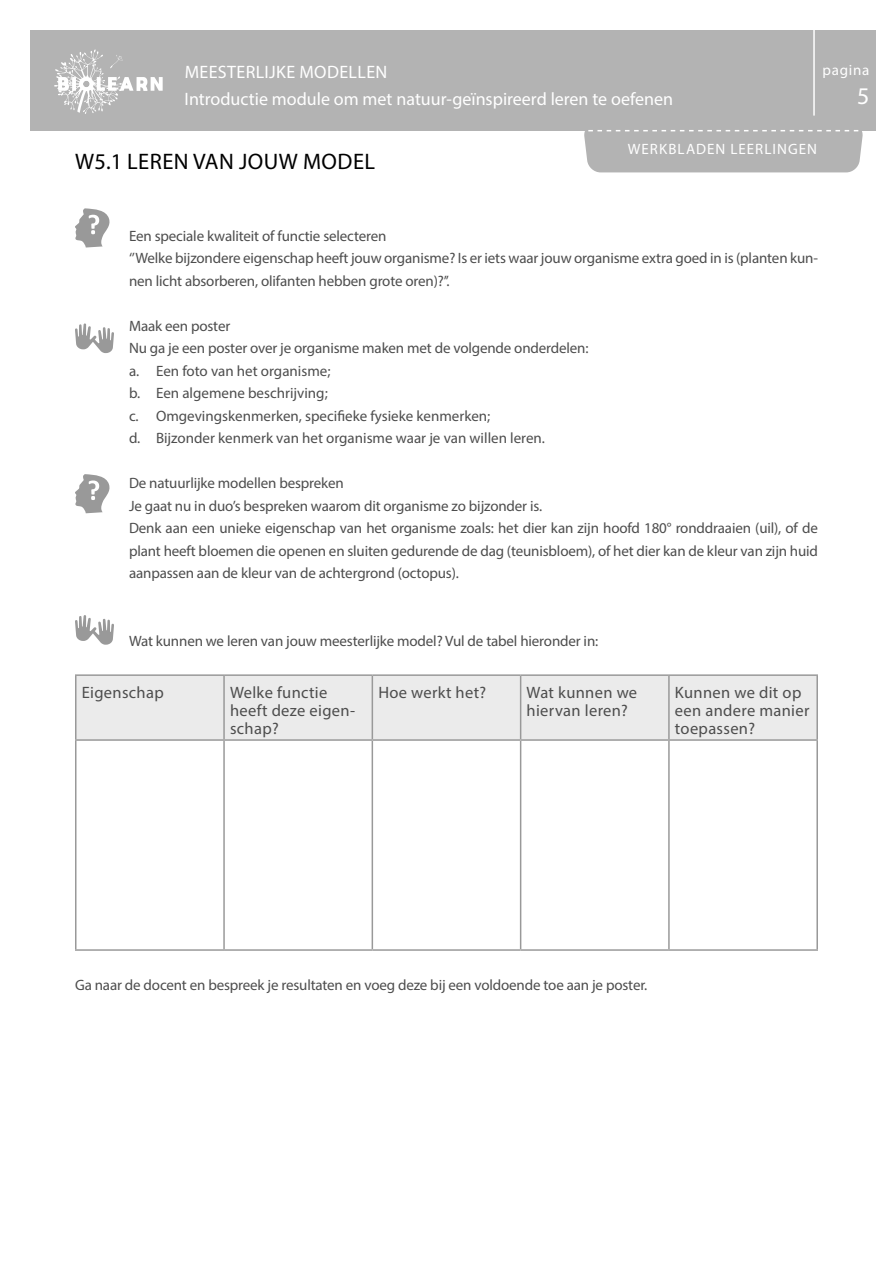
<style>
.page{position:relative;width:893px;height:1263px;background:#fff}
.page>*{position:absolute;margin:0;border:0;box-sizing:border-box;transform-origin:0 0}
.t1{font:24px "Myriad Pro";color:#fff}
.T_S_page_title_line{font:22.5px "Myriad Pro";letter-spacing:.02em;color:#000}
.t2{font:18px/27px "Myriad Pro";color:#fff}
.Table_text{font:16.5px/18px "Myriad Pro";letter-spacing:.02em;color:#4d4d4d}
.body_text{font:15px/22.5px "Myriad Pro";letter-spacing:-.01em;color:#4d4d4d}
.t3{font:15px "Myriad Pro";letter-spacing:.065em;color:#fff}
</style>
<div class="page">
<div style="left:30px;top:30px;width:845px;height:100px;background:#b3b3b3"></div>
<svg style="left:54px;top:49px;width:109px;height:65px"></svg>
<hr style="left:813px;top:30px;width:2px;height:86px;background:#fff">
<div style="left:583px;top:130px;width:280px;height:42px;background:#b3b3b3"></div>
<div style="left:76px;top:676px;width:740px;height:63px;background:#ebebeb"></div>
<hr style="left:75px;top:674px;width:149px;height:2px;background:#999">
<hr style="left:75px;top:676px;width:1px;height:63px;background:#999">
<hr style="left:224px;top:674px;width:148px;height:2px;background:#999">
<hr style="left:223px;top:676px;width:2px;height:63px;background:#999">
<hr style="left:372px;top:674px;width:149px;height:2px;background:#999">
<hr style="left:372px;top:676px;width:1px;height:63px;background:#999">
<hr style="left:521px;top:674px;width:148px;height:2px;background:#999">
<hr style="left:520px;top:676px;width:1px;height:63px;background:#999">
<hr style="left:669px;top:674px;width:149px;height:2px;background:#999">
<hr style="left:668px;top:676px;width:2px;height:63px;background:#999">
<hr style="left:816px;top:676px;width:2px;height:63px;background:#999">
<hr style="left:75px;top:739px;width:149px;height:2px;background:#999">
<hr style="left:75px;top:741px;width:1px;height:208px;background:#999">
<hr style="left:224px;top:739px;width:148px;height:2px;background:#999">
<hr style="left:223px;top:741px;width:2px;height:208px;background:#999">
<hr style="left:372px;top:739px;width:149px;height:2px;background:#999">
<hr style="left:372px;top:741px;width:1px;height:208px;background:#999">
<hr style="left:521px;top:739px;width:148px;height:2px;background:#999">
<hr style="left:520px;top:741px;width:1px;height:208px;background:#999">
<hr style="left:669px;top:739px;width:149px;height:2px;background:#999">
<hr style="left:668px;top:741px;width:2px;height:208px;background:#999">
<hr style="left:816px;top:741px;width:2px;height:208px;background:#999">
<hr style="left:75px;top:949px;width:149px;height:2px;background:#999">
<hr style="left:224px;top:949px;width:148px;height:2px;background:#999">
<hr style="left:372px;top:949px;width:149px;height:2px;background:#999">
<hr style="left:521px;top:949px;width:148px;height:2px;background:#999">
<hr style="left:669px;top:949px;width:149px;height:2px;background:#999">
<svg style="left:75px;top:208px;width:35px;height:39px"></svg>
<svg style="left:75px;top:474px;width:35px;height:39px"></svg>
<svg style="left:75px;top:323px;width:39px;height:30px"></svg>
<svg style="left:75px;top:615px;width:39px;height:30px"></svg>
<p class="t3" style="left:823px;top:61px;width:48px">pagina</p>
<h1 class="t1" style="left:857px;top:81px;width:14px">5</h1>
<p class="t2" style="left:184px;top:58px;width:490px">MEESTERLIJKE MODELLEN<br>Introductie module om met natuur-geïnspireerd leren te oefenen</p>
<p class="t3" style="left:628px;top:140px;width:191px">WERKBLADEN LEERLINGEN</p>
<p class="T_S_page_title_line" style="left:75px;top:148px;width:301px">W5.1 LEREN VAN JOUW MODEL</p>
<p class="body_text" style="left:129px;top:224px;width:259px">Een speciale kwaliteit of functie selecteren</p>
<p class="body_text" style="left:129px;top:247px;width:690px">‘’Welke bijzondere eigenschap heeft jouw organisme? Is er iets waar jouw organisme extra goed in is (planten kun&shy;nen licht absorberen, olifanten hebben grote oren)?’’.</p>
<p class="body_text" style="left:129px;top:314px;width:103px">Maak een poster</p>
<p class="body_text" style="left:129px;top:337px;width:461px">Nu ga je een poster over je organisme maken met de volgende onderdelen:</p>
<p class="body_text" style="left:129px;top:359px;width:203px">a. Een foto van het organisme;</p>
<p class="body_text" style="left:129px;top:382px;width:200px">b. Een algemene beschrijving;</p>
<p class="body_text" style="left:129px;top:404px;width:363px">c. Omgevingskenmerken, specifieke fysieke kenmerken;</p>
<p class="body_text" style="left:129px;top:427px;width:417px">d. Bijzonder kenmerk van het organisme waar je van willen leren.</p>
<p class="body_text" style="left:129px;top:472px;width:216px">De natuurlijke modellen bespreken</p>
<p class="body_text" style="left:129px;top:494px;width:415px">Je gaat nu in duo’s bespreken waarom dit organisme zo bijzonder is.</p>
<p class="body_text" style="left:129px;top:517px;width:690px;text-align:justify">Denk aan een unieke eigenschap van het organisme zoals: het dier kan zijn hoofd 180° ronddraaien (uil), of de plant heeft bloemen die openen en sluiten gedurende de dag (teunisbloem), of het dier kan de kleur van zijn huid aanpassen aan de kleur van de achtergrond (octopus).</p>
<p class="body_text" style="left:129px;top:629px;width:471px">Wat kunnen we leren van jouw meesterlijke model? Vul de tabel hieronder in:</p>
<p class="Table_text" style="left:82px;top:683px;width:84px">Eigenschap</p>
<p class="Table_text" style="left:230px;top:683px;width:127px">Welke functie heeft deze eigen&shy;schap?</p>
<p class="Table_text" style="left:378px;top:683px;width:109px">Hoe werkt het?</p>
<p class="Table_text" style="left:527px;top:683px;width:112px">Wat kunnen we hiervan leren?</p>
<p class="Table_text" style="left:675px;top:683px;width:136px">Kunnen we dit op een andere manier toepassen?</p>
<p class="body_text" style="left:75px;top:973px;width:574px">Ga naar de docent en bespreek je resultaten en voeg deze bij een voldoende toe aan je poster.</p>
</div>
